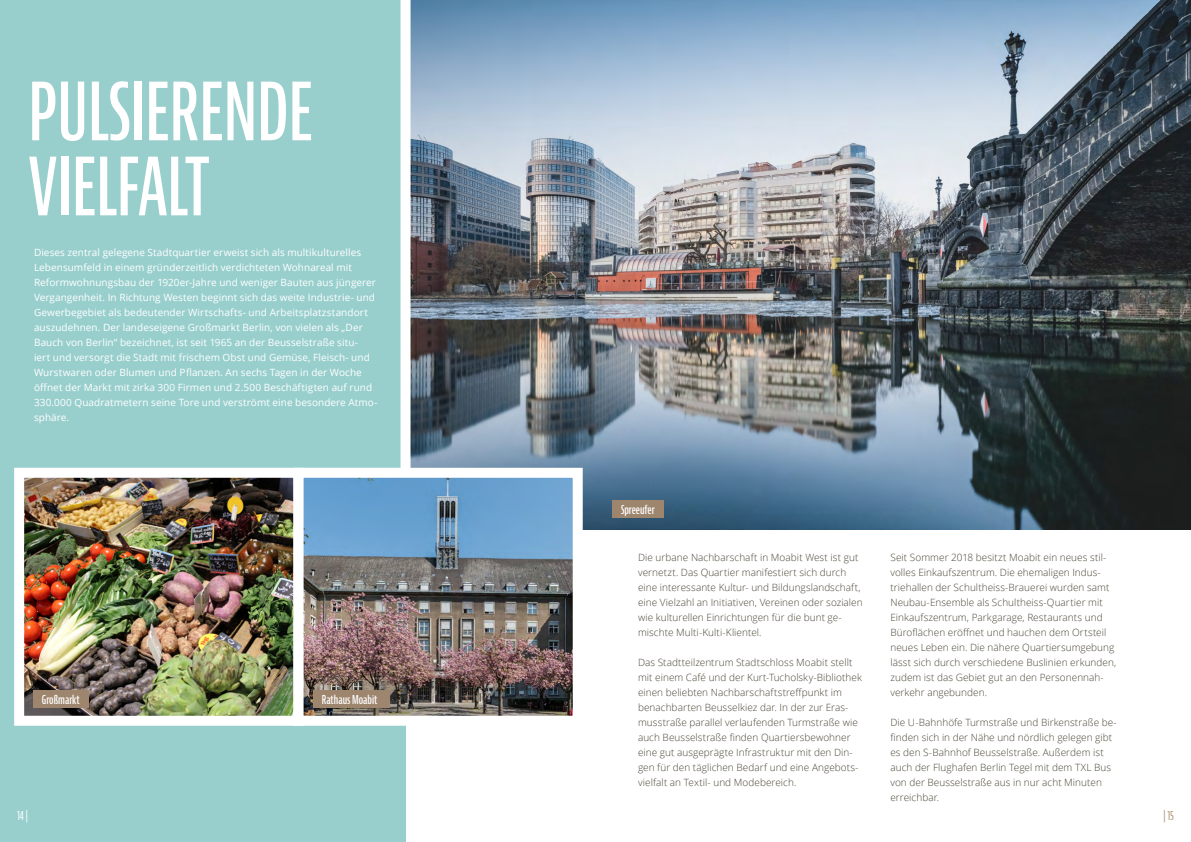
<style>
.page{position:relative;width:1191px;height:842px;background:#fff}
.page>*{position:absolute;margin:0;border:0;box-sizing:border-box;transform-origin:0 0}
.t1{font:600 extra-condensed 78px/75px "Bernina Sans";color:#fff}
.t2{font:extra-condensed 13px "Bernina Sans";color:#aa926f}
.t3{font:extra-condensed 13px "Bernina Sans";color:#fff}
.t4{font:600 extra-condensed 12px "Bernina Sans";color:#fff}
.t5{font:300 10px/15px "Open Sans";letter-spacing:.005em;color:#4a4435}
.t6{font:10px/15px "Open Sans";letter-spacing:.005em;color:#fff}
</style>
<div class="page">
<div style="left:0;top:0;width:405px;height:842px;background:#98cfcd"></div>
<img style="left:400px;top:0;width:791px;height:530px">
<img style="left:25px;top:479px;width:267px;height:236px">
<div style="left:14px;top:468px;width:289px;height:258px;border:10px solid #fff"></div>
<img style="left:304px;top:479px;width:268px;height:236px">
<div style="left:293px;top:468px;width:290px;height:258px;border:10px solid #fff"></div>
<div style="left:33px;top:690px;width:56px;height:18px;background:#9e856d"></div>
<div style="left:313px;top:690px;width:77px;height:18px;background:#9e856d"></div>
<div style="left:612px;top:500px;width:51px;height:18px;background:#9e856d"></div>
<h1 class="t1" style="left:28px;top:77px;width:286px">PULSIERENDE<br>VIELFALT</h1>
<p class="t6" style="left:34px;top:244px;width:345px">Dieses zentral gelegene Stadtquartier erweist sich als multikulturelles Lebensumfeld in einem gründerzeitlich verdichteten Wohnareal mit Reformwohnungsbau der 1920er-Jahre und weniger Bauten aus jüngerer Vergangenheit. In Richtung Westen beginnt sich das weite Industrie- und Gewerbegebiet als bedeutender Wirtschafts- und Arbeitsplatzstandort auszudehnen. Der landeseigene Großmarkt Berlin, von vielen als „Der Bauch von Berlin“ bezeichnet, ist seit 1965 an der Beusselstraße situ-<br>iert und versorgt die Stadt mit frischem Obst und Gemüse, Fleisch- und Wurstwaren oder Blumen und Pflanzen. An sechs Tagen in der Woche öffnet der Markt mit zirka 300 Firmen und 2.500 Beschäftigten auf rund 330.000 Quadratmetern seine Tore und verströmt eine besondere Atmo&shy;sphäre.</p>
<p class="t4" style="left:42px;top:693px;width:39px">Großmarkt</p>
<p class="t4" style="left:322px;top:693px;width:57px">Rathaus Moabit</p>
<h2 class="t3" style="left:17px;top:808px;width:13px">14 |</h2>
<p class="t4" style="left:621px;top:503px;width:35px">Spreeufer</p>
<p class="t5" style="left:638px;top:550px;width:226px">Die urbane Nachbarschaft in Moabit West ist gut vernetzt. Das Quartier manifestiert sich durch eine interessante Kultur- und Bildungslandschaft, eine Vielzahl an Initiativen, Vereinen oder sozialen wie kulturellen Einrichtungen für die bunt ge&shy;mischte Multi-Kulti-Klientel.</p>
<p class="t5" style="left:638px;top:655px;width:225px">Das Stadtteilzentrum Stadtschloss Moabit stellt mit einem Café und der Kurt-Tucholsky-Bibliothek einen beliebten Nachbarschaftstreffpunkt im benachbarten Beusselkiez dar. In der zur Eras&shy;musstraße parallel verlaufenden Turmstraße wie auch Beusselstraße finden Quartiersbewohner eine gut ausgeprägte Infrastruktur mit den Din&shy;gen für den täglichen Bedarf und eine Angebots&shy;vielfalt an Textil- und Modebereich.</p>
<p class="t5" style="left:890px;top:550px;width:227px">Seit Sommer 2018 besitzt Moabit ein neues stil&shy;volles Einkaufszentrum. Die ehemaligen Indus&shy;triehallen der Schultheiss-Brauerei wurden samt Neubau-Ensemble als Schultheiss-Quartier mit Einkaufszentrum, Parkgarage, Restaurants und Büroflächen eröffnet und hauchen dem Ortsteil neues Leben ein. Die nähere Quartiersumgebung lässt sich durch verschiedene Buslinien erkunden, zudem ist das Gebiet gut an den Personennah&shy;verkehr angebunden.</p>
<p class="t5" style="left:890px;top:715px;width:228px">Die U-Bahnhöfe Turmstraße und Birkenstraße be&shy;finden sich in der Nähe und nördlich gelegen gibt es den S-Bahnhof Beusselstraße. Außerdem ist auch der Flughafen Berlin Tegel mit dem TXL Bus von der Beusselstraße aus in nur acht Minuten erreichbar.</p>
<h2 class="t2" style="left:1163px;top:808px;width:12px">| 15</h2>
</div>
